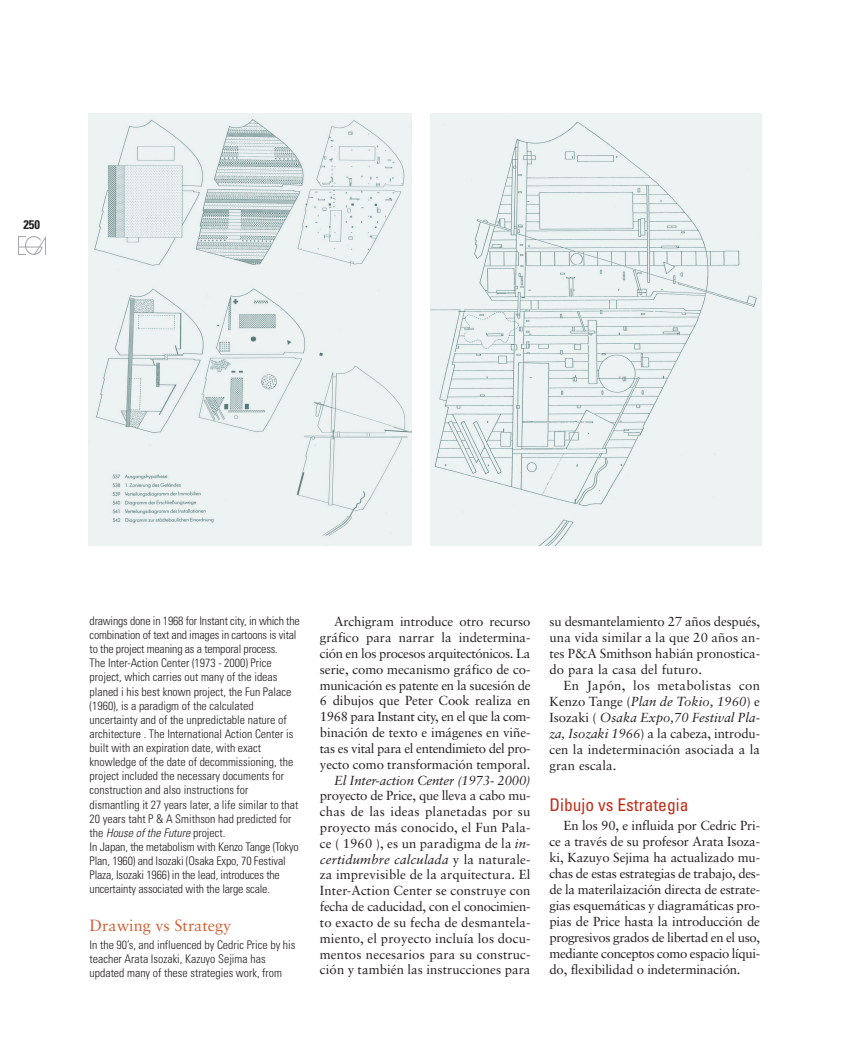
<style>
.page{position:relative;width:850px;height:1063px;background:#fff}
.page>*{position:absolute;margin:0;border:0;box-sizing:border-box;transform-origin:0 0}
.t1{font:condensed 17.5px "Univers";color:#c02d19}
.t2{font:16.25px "Sabon";color:#d16138}
.t3{font:13.12px/15.9px "Sabon";letter-spacing:-.005em;color:#231f20;text-align:justify}
.t4{font:italic 13.12px "Sabon";letter-spacing:-.01em;color:#231f20}
.t5{font:700 condensed 12.5px "Univers";color:#231f20}
.t6{font:300 condensed 11.88px/14.1px "Univers";color:#231f20}
.s1{font-style:italic}
</style>
<div class="page">
<img style="left:18px;top:237px;width:28px;height:17px">
<img style="left:88px;top:113px;width:324px;height:432px">
<img style="left:431px;top:113px;width:331px;height:432px">
<p class="t5" style="left:23px;top:220px;width:18px">250</p>
<p class="t6" style="left:90px;top:615px;width:212px">drawings done in 1968 for Instant city, in which the combination of text and images in cartoons is vital to the project meaning as a temporal process.<br>The Inter-Action Center (1973 - 2000) Price project, which carries out many of the ideas planed i his best known project, the Fun Palace (1960), is a paradigm of the calculated uncertainty and of the unpredictable nature of architecture . The International Action Center is built with an expiration date, with exact knowledge of the date of decommissioning, the project included the necessary documents for construction and also instructions for dismantling it 27 years later, a life similar to that 20 years taht P &amp; A Smithson had predicted for<br>t h e <span class="s1">House ofthe Future</span> p r o j e c t .<br>In Japan, the metabolism with Kenzo Tange (Tokyo Plan, 1960) and Isozaki (Osaka Expo, 70 Festival Plaza, Isozaki 1966) in the lead, introduces the uncertainty associated with the large scale.</p>
<p class="t2" style="left:90px;top:918px;width:143px">Drawing vs Strategy</p>
<p class="t6" style="left:90px;top:938px;width:207px">In the 90’s, and influenced by Cedric Price by his teacher Arata Isozaki, Kazuyo Sejima has updated many of these strategies work, from</p>
<p class="t3" style="left:320px;top:615px;width:212px;text-indent:14px">Archigram introduce otro recurso gráfico para narrar la indetermina&shy;ción en los procesos arquitectónicos. La serie, como mecanismo gráfico de co&shy;municación es patente en la sucesión de 6 dibujos que Peter Cook realiza en 1968 para Instant city, en el que la com&shy;binación de texto e imágenes en viñe&shy;tas es vital para el entendimieto del pro&shy;yecto como transformación temporal.</p>
<p class="t4" style="left:334px;top:774px;width:198px">El Inter-action Center (1973- 2000)</p>
<p class="t3" style="left:320px;top:789px;width:212px">proyecto de Price, que lleva a cabo mu&shy;chas de las ideas planetadas por su proyecto más conocido, el Fun Pala&shy;ce ( 1960 ), es un paradigma de la <span class="s1">in&shy;certidumbre calculada</span> y la naturale&shy;za imprevisible de la arquitectura. El Inter-Action Center se construye con fecha de caducidad, con el conocimien&shy;to exacto de su fecha de desmantela&shy;miento, el proyecto incluía los docu&shy;mentos necesarios para su construc&shy;ción y también las instrucciones para</p>
<p class="t3" style="left:549px;top:615px;width:212px">su desmantelamiento 27 años después, una vida similar a la que 20 años an&shy;tes P&amp;A Smithson habián pronostica&shy;do para la casa del futuro.</p>
<p class="t3" style="left:549px;top:678px;width:212px;text-indent:14px">En Japón, los metabolistas con Kenzo Tange (<span class="s1">Plan de Tokio, 1960</span>) e Isozaki ( <span class="s1">Osaka Expo,70 Festival Pla&shy;za, Isozaki 1966</span>) a la cabeza, introdu&shy;cen la indeterminación asociada a la gran escala.</p>
<h1 class="t1" style="left:549px;top:798px;width:140px">Dibujo vs Estrategia</h1>
<p class="t3" style="left:549px;top:818px;width:212px;text-indent:14px">En los 90, e influida por Cedric Pri&shy;ce a través de su profesor Arata Isoza&shy;ki, Kazuyo Sejima ha actualizado mu&shy;chas de estas estrategias de trabajo, des&shy;de la materilaización directa de estrate&shy;gias esquemáticas y diagramáticas pro&shy;pias de Price hasta la introducción de progresivos grados de libertad en el uso, mediante conceptos como espacio líqui&shy;do, flexibilidad o indeterminación.</p>
</div>
